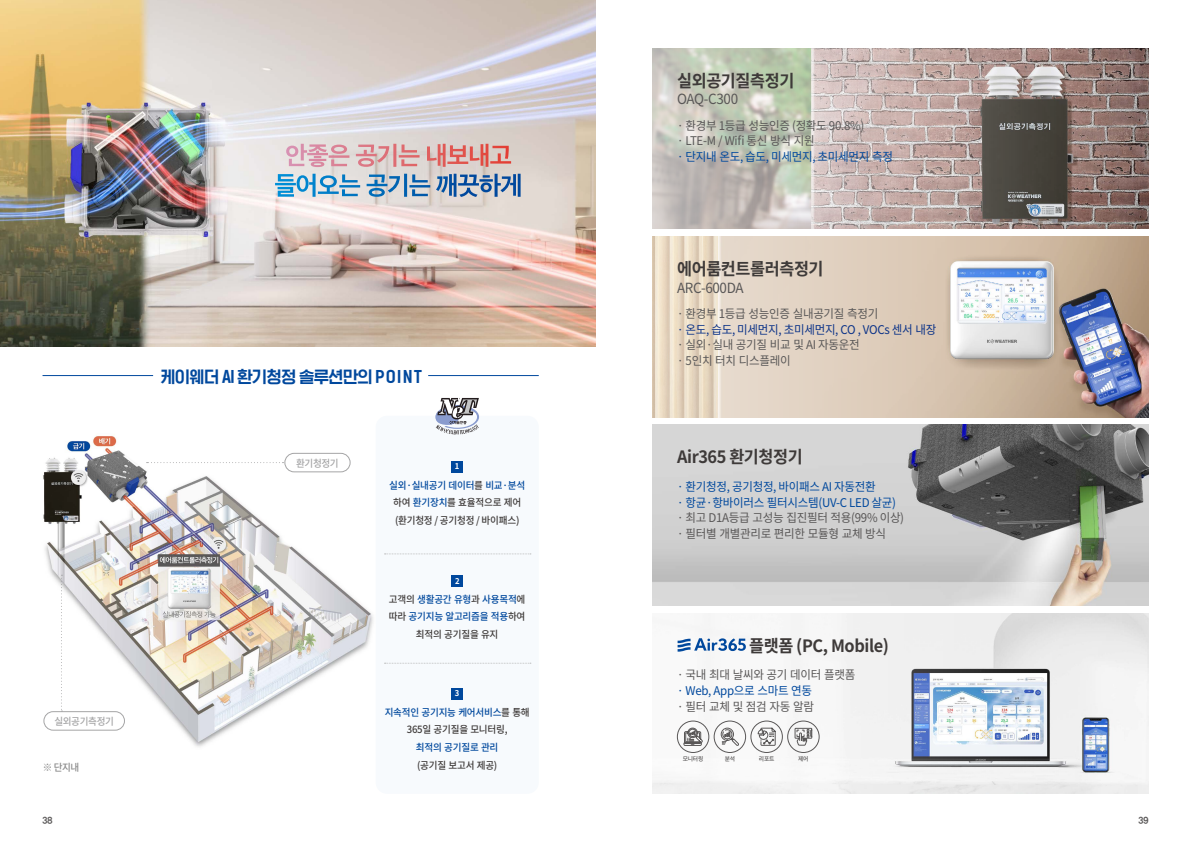
<style>
.page{position:relative;width:1191px;height:842px;background:#fff}
.page>*{position:absolute;margin:0;border:0;box-sizing:border-box;transform-origin:0 0}
.t1{font:700 17px "Noto Sans CJ Kkr";letter-spacing:-.025em;color:#3e3a39;scale:.96 1}
.t2{font:17px "HGG Gothicssi 80 g";letter-spacing:-.04em;color:#00489d}
.t3{font:14px "Noto Sans CJ Kkr";letter-spacing:-.025em;color:#595757;scale:.96 1}
.t4{font:12px/15.6px "Noto Sans CJ Kkr";letter-spacing:-.025em;color:#595757;scale:.96 1}
.t5{font:12px/15.6px "Noto Sans CJ Kkr";letter-spacing:-.025em;color:#00489d;scale:.96 1}
.t6{font:12px "Noto Sans CJ Kkr";letter-spacing:-.025em;color:#0c3388;scale:.96 1}
.t7{font:500 10px/17.6px "Noto Sans CJ Kkr";letter-spacing:-.025em;color:#3e3a39;text-align:center;scale:.96 1}
.t8{font:500 10px/17.6px "Noto Sans CJ Kkr";letter-spacing:-.025em;color:#00489d;text-align:center;scale:.96 1}
.t9{font:500 10px "Noto Sans CJ Kkr";letter-spacing:-.04em;color:#a5a5a6;scale:.96 1}
.t10{font:500 10px "Noto Sans CJ Kkr";color:#898989;scale:.96 1}
.t11{font:9px "YDIYGO350";color:#595757}
.t12{font:700 8px "Noto Sans CJ Kkr";color:#fff;scale:.96 1}
.t13{font:500 6px "Noto Sans CJ Kkr";letter-spacing:-.04em;color:#595757;scale:.96 1}
.s1{color:#00489d}
.s2{color:#3e3a39}
</style>
<div class="page">
<img style="left:43px;top:435px;width:330px;height:312px">
<hr style="left:43px;top:375px;width:110px;height:1px;background:#00489d">
<hr style="left:428px;top:375px;width:111px;height:1px;background:#00489d">
<img style="left:0;top:0;width:595px;height:346px">
<div style="left:376px;top:416px;width:163px;height:378px;background:#f7fafd;border-radius:11px"></div>
<div style="left:452px;top:461px;width:11px;height:11px;background:#00489d"></div>
<div style="left:452px;top:575px;width:11px;height:11px;background:#00489d"></div>
<div style="left:452px;top:688px;width:11px;height:11px;background:#00489d"></div>
<svg style="left:384px;top:663px;width:147px;height:1px"></svg>
<svg style="left:384px;top:554px;width:147px;height:1px"></svg>
<svg style="left:61px;top:575px;width:1px;height:136px"></svg>
<svg style="left:147px;top:462px;width:136px;height:1px"></svg>
<div style="left:43px;top:711px;width:82px;height:20px;border:1px solid #a5a5a6;border-radius:9px"></div>
<div style="left:284px;top:453px;width:66px;height:19px;border:1px solid #a5a5a6;border-radius:9px"></div>
<svg style="left:275px;top:174px;width:245px;height:23px"></svg>
<svg style="left:286px;top:144px;width:225px;height:23px"></svg>
<svg style="left:435px;top:398px;width:44px;height:36px"></svg>
<img style="left:652px;top:48px;width:496px;height:181px">
<img style="left:652px;top:237px;width:496px;height:180px">
<img style="left:652px;top:425px;width:496px;height:180px">
<img style="left:652px;top:613px;width:496px;height:181px">
<svg style="left:677px;top:638px;width:69px;height:14px"></svg>
<svg style="left:683px;top:728px;width:20px;height:18px"></svg>
<div style="left:677px;top:721px;width:32px;height:32px;border:1px solid #595757;border-radius:50%"></div>
<svg style="left:720px;top:728px;width:19px;height:18px"></svg>
<div style="left:714px;top:721px;width:32px;height:32px;border:1px solid #595757;border-radius:50%"></div>
<svg style="left:757px;top:728px;width:18px;height:18px"></svg>
<div style="left:750px;top:721px;width:32px;height:32px;border:1px solid #595757;border-radius:50%"></div>
<svg style="left:794px;top:728px;width:18px;height:19px"></svg>
<div style="left:787px;top:721px;width:32px;height:32px;border:1px solid #595757;border-radius:50%"></div>
<h1 class="t1" style="left:677px;top:71px;width:124px">실외공기질측정기</h1>
<p class="t3" style="left:677px;top:91px;width:65px">OAQ-C300</p>
<p class="t4" style="left:677px;top:118px;width:196px">· 환경부 1등급 성능인증 (정확도 90.8%) · LTE-M / Wifi 통신 방식 지원</p>
<p class="t5" style="left:677px;top:149px;width:226px">· 단지내 온도, 습도, 미세먼지, 초미세먼지 측정</p>
<p class="t9" style="left:54px;top:716px;width:64px">실외공기측정기</p>
<p class="t10" style="left:43px;top:761px;width:40px">※ 단지내</p>
<h1 class="t2" style="left:160px;top:367px;width:263px">케이웨더 AI 환기청정 솔루션만의 POINT</h1>
<p class="t9" style="left:296px;top:458px;width:46px">환기청정기</p>
<p class="t12" style="left:455px;top:462px;width:6px">1</p>
<p class="t7" style="left:389px;top:476px;width:143px"><span class="s1">실외·실내공기 데이터</span>를 <span class="s1">비교·분석 </span>하여 <span class="s1">환기장치</span>를 효율적으로 제어 (환기청정 / 공기청정 / 바이패스)</p>
<p class="t12" style="left:455px;top:576px;width:6px">2</p>
<p class="t8" style="left:389px;top:591px;width:144px"><span class="s2">고객의</span> 생활공간 유형<span class="s2">과</span> 사용목적<span class="s2">에 따라</span> 공기지능 알고리즘을 적용<span class="s2">하여 최적의 공기질을 유지</span></p>
<p class="t12" style="left:455px;top:689px;width:6px">3</p>
<p class="t7" style="left:385px;top:703px;width:153px"><span class="s1">지속적인 공기지능 케어서비스</span>를 통해<br>365일 공기질을 모니터링,</p>
<p class="t8" style="left:416px;top:739px;width:87px">최적의 공기질로 관리</p>
<p class="t7" style="left:417px;top:756px;width:85px">(공기질 보고서 제공)</p>
<h1 class="t1" style="left:677px;top:259px;width:154px">에어룸컨트롤러측정기</h1>
<p class="t3" style="left:677px;top:280px;width:71px">ARC-600DA</p>
<p class="t4" style="left:677px;top:306px;width:211px">· 환경부 1등급 성능인증 실내공기질 측정기</p>
<p class="t6" style="left:677px;top:323px;width:271px">· 온도, 습도, 미세먼지, 초미세먼지, CO₂ , VOCs 센서 내장</p>
<p class="t4" style="left:677px;top:337px;width:192px">· 실외·실내 공기질 비교 및 AI 자동운전 · 5인치 터치 디스플레이</p>
<h1 class="t1" style="left:677px;top:448px;width:132px">Air365 환기청정기</h1>
<p class="t5" style="left:677px;top:479px;width:230px">· 환기청정, 공기청정, 바이패스 AI 자동전환<br>· 항균·항바이러스 필터시스템(UV-C LED 살균)</p>
<p class="t4" style="left:677px;top:510px;width:238px">· 최고 D1A등급 고성능 집진필터 적용(99% 이상) · 필터별 개별관리로 편리한 모듈형 교체 방식</p>
<h1 class="t1" style="left:749px;top:636px;width:147px">플랫폼 (PC, Mobile)</h1>
<p class="t4" style="left:677px;top:667px;width:187px">· 국내 최대 날씨와 공기 데이터 플랫폼</p>
<p class="t5" style="left:677px;top:683px;width:142px">· Web, App으로 스마트 연동</p>
<p class="t4" style="left:677px;top:699px;width:144px">· 필터 교체 및 점검 자동 알람</p>
<p class="t13" style="left:683px;top:755px;width:23px">모니터링</p>
<p class="t13" style="left:724px;top:755px;width:12px">분석</p>
<p class="t13" style="left:759px;top:755px;width:18px">리포트</p>
<p class="t13" style="left:798px;top:755px;width:12px">제어</p>
<p class="t11" style="left:43px;top:815px;width:11px">38</p>
<p class="t11" style="left:1138px;top:815px;width:11px">39</p>
</div>
